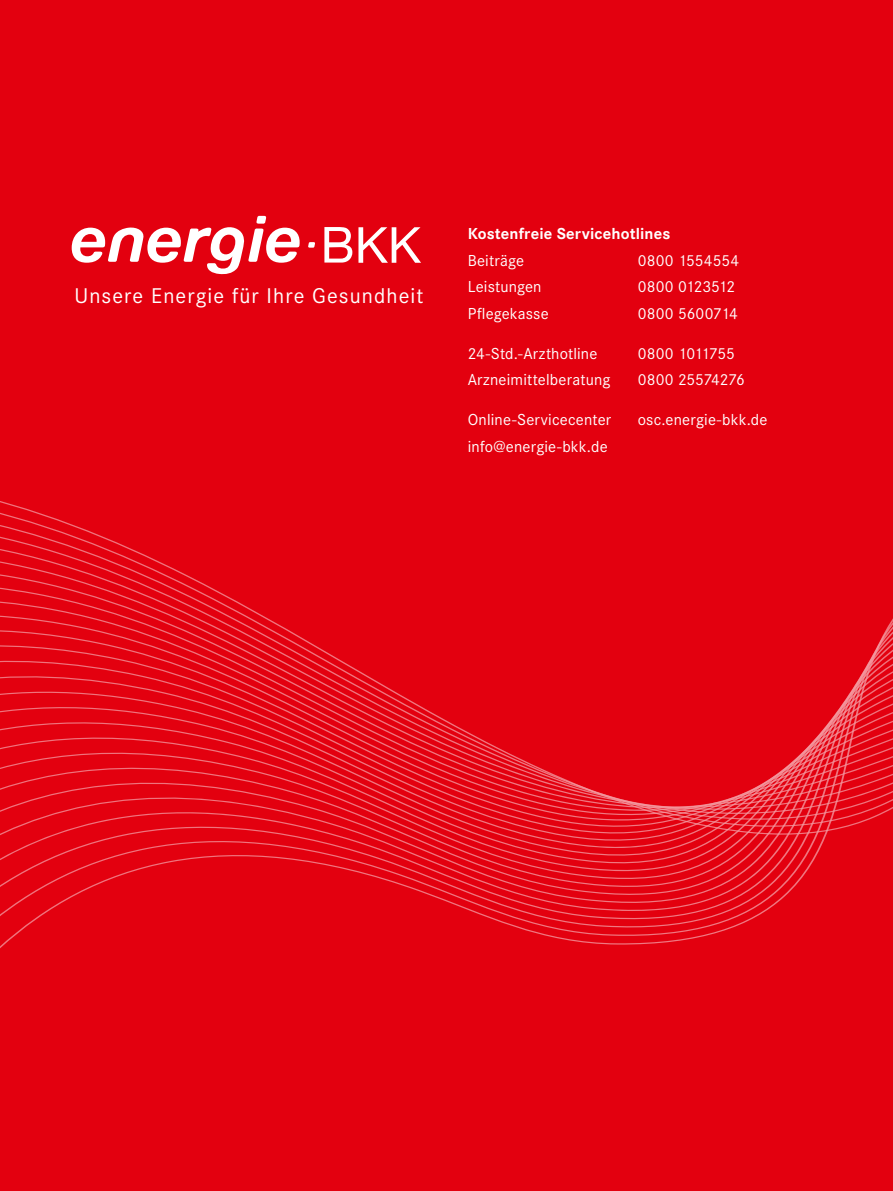
<style>
.page{position:relative;width:893px;height:1191px;background:#e3000f}
.page>*{position:absolute;margin:0;border:0;box-sizing:border-box;transform-origin:0 0}
.t1{font:22.2px "Corporate S";letter-spacing:.05em;color:#fff}
.t2{font:16.5px "Corporate S";letter-spacing:.01em;color:#fff}
.t3{font:700 16.5px "Corporate S";letter-spacing:.01em;color:#fff}
.t4{font:16.5px "Corporate S";letter-spacing:-.01em;color:#fff}
.t5{font:16.5px "Corporate S";letter-spacing:-.015em;color:#fff}
.t6{font:16.5px "Corporate S";letter-spacing:-.025em;color:#fff}
</style>
<div class="page">
<svg style="left:0;top:501px;width:893px;height:333px"></svg>
<svg style="left:72px;top:216px;width:228px;height:58px"></svg>
<svg style="left:324px;top:227px;width:28px;height:35px"></svg>
<svg style="left:358px;top:227px;width:63px;height:36px"></svg>
<svg style="left:308px;top:242px;width:7px;height:6px"></svg>
<h1 class="t1" style="left:74px;top:283px;width:351px">Unsere Energie für Ihre Gesundheit</h1>
<p class="t3" style="left:468px;top:224px;width:204px">Kostenfreie Servicehotlines</p>
<p class="t2" style="left:468px;top:251px;width:58px">Beiträge</p>
<p class="t2" style="left:638px;top:251px;width:103px">0800 1554554</p>
<p class="t2" style="left:468px;top:277px;width:75px">Leistungen</p>
<p class="t5" style="left:638px;top:277px;width:99px">0800 0123512</p>
<p class="t2" style="left:468px;top:304px;width:82px">Pflegekasse</p>
<p class="t2" style="left:638px;top:304px;width:102px">0800 5600714</p>
<p class="t2" style="left:468px;top:344px;width:131px">24-Std.-Arzthotline</p>
<p class="t6" style="left:638px;top:344px;width:99px">0800 1011755</p>
<p class="t2" style="left:468px;top:370px;width:144px">Arzneimittelberatung</p>
<p class="t4" style="left:638px;top:370px;width:108px">0800 25574276</p>
<p class="t2" style="left:468px;top:410px;width:145px">Online-Servicecenter</p>
<p class="t2" style="left:638px;top:410px;width:131px">osc.energie-bkk.de</p>
<p class="t2" style="left:468px;top:437px;width:141px">info@energie-bkk.de</p>
</div>
